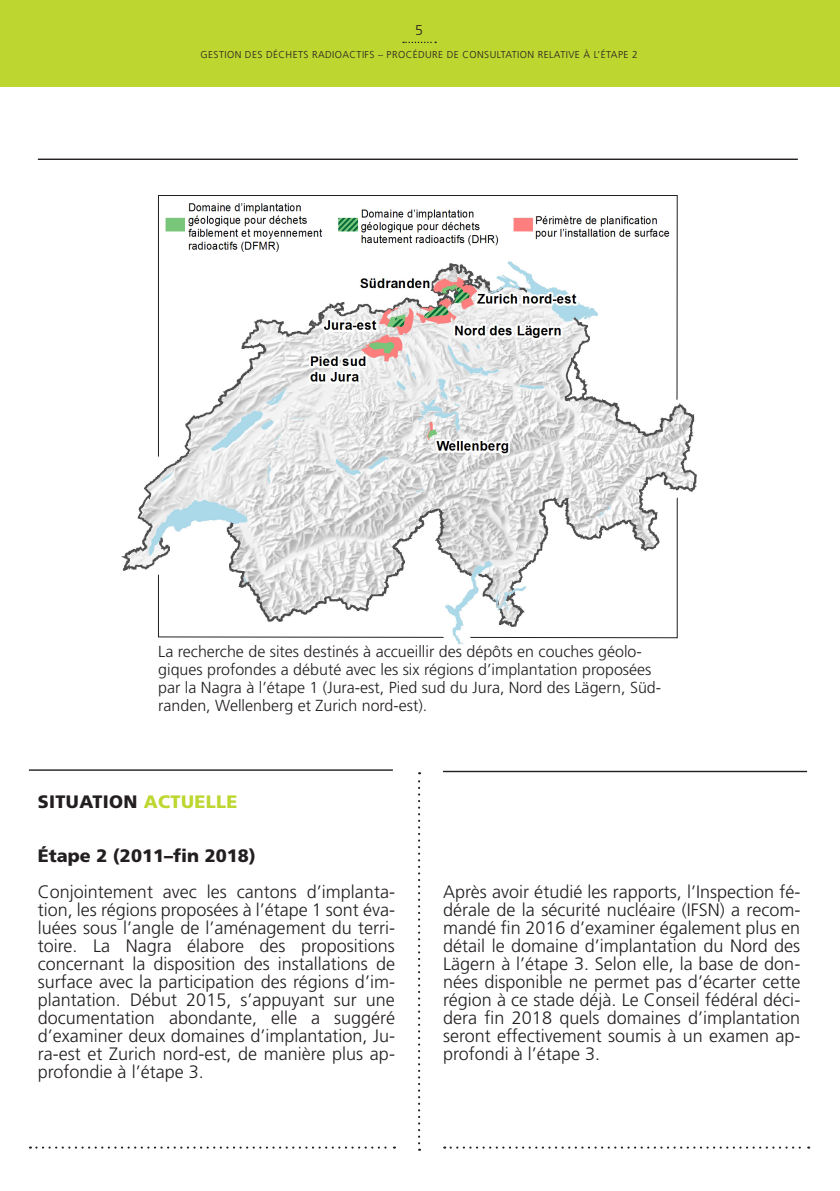
<style>
.page{position:relative;width:840px;height:1191px;background:#fff}
.page>*{position:absolute;margin:0;border:0;box-sizing:border-box;transform-origin:0 0}
.t1{font:300 18px/18px "Frutiger LT Std";color:#231f20;text-align:justify}
.t2{font:900 18px "Frutiger LT Std";color:#231f20}
.t3{font:900 18px "Frutiger LT Std";letter-spacing:.02em;color:#231f20}
.t4{font:300 16px/18px "Frutiger LT Std";color:#231f20}
.t5{font:300 14.2px "Frutiger LT Std";color:#231f20}
.t6{font:300 10px "Frutiger LT Std";letter-spacing:.04em;color:#231f20}
.s1{color:#bed630}
</style>
<div class="page">
<div style="left:0;top:0;width:839px;height:86px;background:#bed630"></div>
<svg style="left:403px;top:42px;width:33px;height:1px"></svg>
<svg style="left:30px;top:1146px;width:365px;height:2px"></svg>
<svg style="left:444px;top:1146px;width:364px;height:2px"></svg>
<svg style="left:418px;top:772px;width:2px;height:378px"></svg>
<hr style="left:29px;top:769px;width:363px;height:2px;background:#231f20">
<hr style="left:443px;top:771px;width:363px;height:1px;background:#231f20">
<img style="left:165px;top:203px;width:505px;height:49px">
<img style="left:121px;top:260px;width:576px;height:385px">
<hr style="left:38px;top:159px;width:759px;height:1px;background:#231f20">
<p class="t5" style="left:415px;top:22px;width:9px">5</p>
<p class="t6" style="left:200px;top:49px;width:438px">GESTION DES DÉCHETS RADIOACTIFS – PROCÉDURE DE CONSULTATION RELATIVE À L’ÉTAPE 2</p>
<p class="t4" style="left:158px;top:643px;width:504px">La recherche de sites destinés à accueillir des dépôts en couches géolo&shy;giques profondes a débuté avec les six régions d’implantation proposées par la Nagra à l’étape 1 (Jura-est, Pied sud du Jura, Nord des Lägern, Süd&shy;randen, Wellenberg et Zurich nord-est).</p>
<p class="t3" style="left:38px;top:790px;width:201px">SITUATION <span class="s1">ACTUELLE</span></p>
<p class="t2" style="left:38px;top:844px;width:219px">Étape 2 (2011–fin 2018)</p>
<p class="t1" style="left:38px;top:882px;width:358px">Conjointement avec les cantons d’implanta&shy;tion, les régions proposées à l’étape 1 sont éva&shy;luées sous l’angle de l’aménagement du terri&shy;toire. La Nagra élabore des propositions concernant la disposition des installations de surface avec la participation des régions d’im&shy;plantation. Début 2015, s’appuyant sur une documentation abondante, elle a suggéré d’examiner deux domaines d’implantation, Ju&shy;ra-est et Zurich nord-est, de manière plus ap&shy;profondie à l’étape 3.</p>
<p class="t1" style="left:443px;top:882px;width:358px">Après avoir étudié les rapports, l’Inspection fé&shy;dérale de la sécurité nucléaire (IFSN) a recom&shy;mandé fin 2016 d’examiner également plus en détail le domaine d’implantation du Nord des Lägern à l’étape 3. Selon elle, la base de don&shy;nées disponible ne permet pas d’écarter cette région à ce stade déjà. Le Conseil fédéral déci&shy;dera fin 2018 quels domaines d’implantation seront effectivement soumis à un examen ap&shy;profondi à l’étape 3.</p>
</div>
